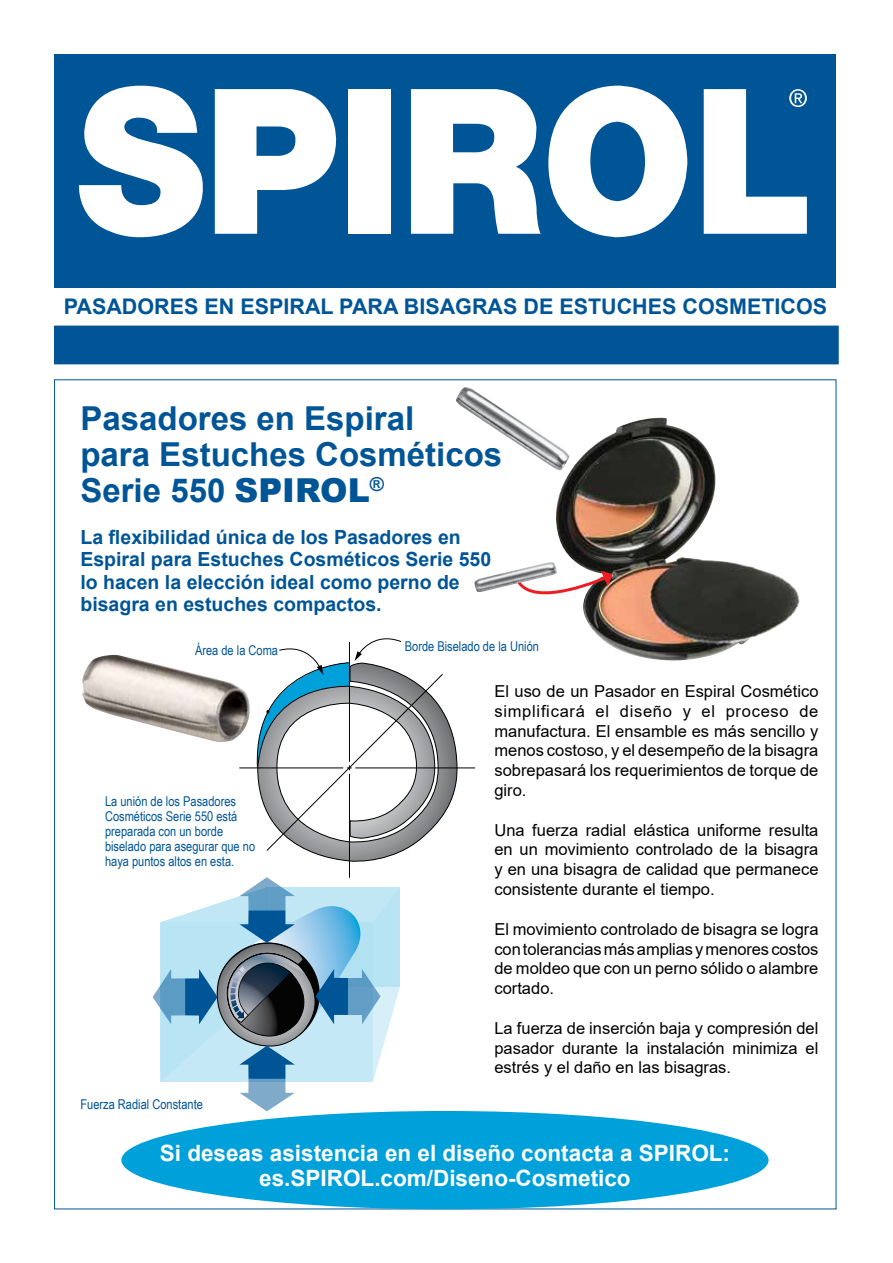
<style>
.page{position:relative;width:893px;height:1263px;background:#fff}
.page>*{position:absolute;margin:0;border:0;box-sizing:border-box;transform-origin:0 0}
.t1{font:700 33px/36px "Arial";color:#005596}
.t2{font:700 22.5px/25.5px "Arial";color:#fff;text-align:center}
.t3{font:700 21.6px "Arial";color:#005596}
.t4{font:700 19.5px/22.5px "Arial";color:#005596}
.t5{font:16.5px/19.8px "Arial";color:#000;text-align:justify}
.t6{font:13.5px/15px "Arial Narrow";color:#005596}
.s1{font-weight:900}
</style>
<div class="page">
<img style="left:456px;top:387px;width:97px;height:80px">
<div style="left:54px;top:54px;width:782px;height:234px;background:#005596"></div>
<svg style="left:78px;top:85px;width:125px;height:153px"></svg>
<div style="left:348px;top:89px;width:43px;height:145px;background:#fff"></div>
<svg style="left:411px;top:89px;width:130px;height:145px"></svg>
<svg style="left:548px;top:85px;width:140px;height:153px"></svg>
<svg style="left:215px;top:89px;width:122px;height:145px"></svg>
<svg style="left:704px;top:89px;width:103px;height:145px"></svg>
<div style="left:121px;top:1111px;width:647px;height:98px;background:#00a0da;border-radius:50%"></div>
<img style="left:553px;top:418px;width:247px;height:243px">
<svg style="left:530px;top:570px;width:83px;height:40px"></svg>
<img style="left:474px;top:562px;width:84px;height:30px">
<img style="left:82px;top:655px;width:71px;height:71px">
<svg style="left:153px;top:638px;width:322px;height:473px"></svg>
<div style="left:54px;top:326px;width:785px;height:38px;background:#005596"></div>
<h3 class="t3" style="left:64px;top:291px;width:765px">PASADORES EN ESPIRAL PARA BISAGRAS DE ESTUCHES COSMETICOS</h3>
<h1 class="t1" style="left:80px;top:400px;width:423px">Pasadores en Espiral<br>para Estuches Cosméticos<br>Serie 550 <span class="s1">SPIROL</span><sup>®</sup></h1>
<p class="t4" style="left:80px;top:526px;width:412px">La flexibilidad única de los Pasadores en Espiral para Estuches Cosméticos Serie 550 lo hacen la elección ideal como perno de bisagra en estuches compactos.</p>
<p class="t6" style="left:195px;top:642px;width:85px">Área de la Coma</p>
<p class="t6" style="left:405px;top:638px;width:136px">Borde Biselado de la Unión</p>
<p class="t6" style="left:105px;top:793px;width:152px">La unión de los Pasadores<br>Cosméticos Serie 550 está preparada con un borde biselado para asegurar que no haya puntos altos en esta.</p>
<p class="t6" style="left:80px;top:1097px;width:124px">Fuerza Radial Constante</p>
<p class="t5" style="left:494px;top:681px;width:325px">El uso de un Pasador en Espiral Cosmético simplificará el diseño y el proceso de manufactura. El ensamble es más sencillo y menos costoso, y el desempeño de la bisagra sobrepasará los requerimientos de torque de giro.</p>
<p class="t5" style="left:494px;top:820px;width:325px">Una fuerza radial elástica uniforme resulta en un movimiento controlado de la bisagra y en una bisagra de calidad que permanece consistente durante el tiempo.</p>
<p class="t5" style="left:494px;top:919px;width:326px">El movimiento controlado de bisagra se logra con tolerancias más amplias y menores costos de moldeo que con un perno sólido o alambre cortado.</p>
<p class="t5" style="left:494px;top:1018px;width:325px">La fuerza de inserción baja y compresión del pasador durante la instalación minimiza el estrés y el daño en las bisagras.</p>
<h2 class="t2" style="left:160px;top:1140px;width:572px">Si deseas asistencia en el diseño contacta a SPIROL: es.SPIROL.com/Diseno-Cosmetico</h2>
</div>
